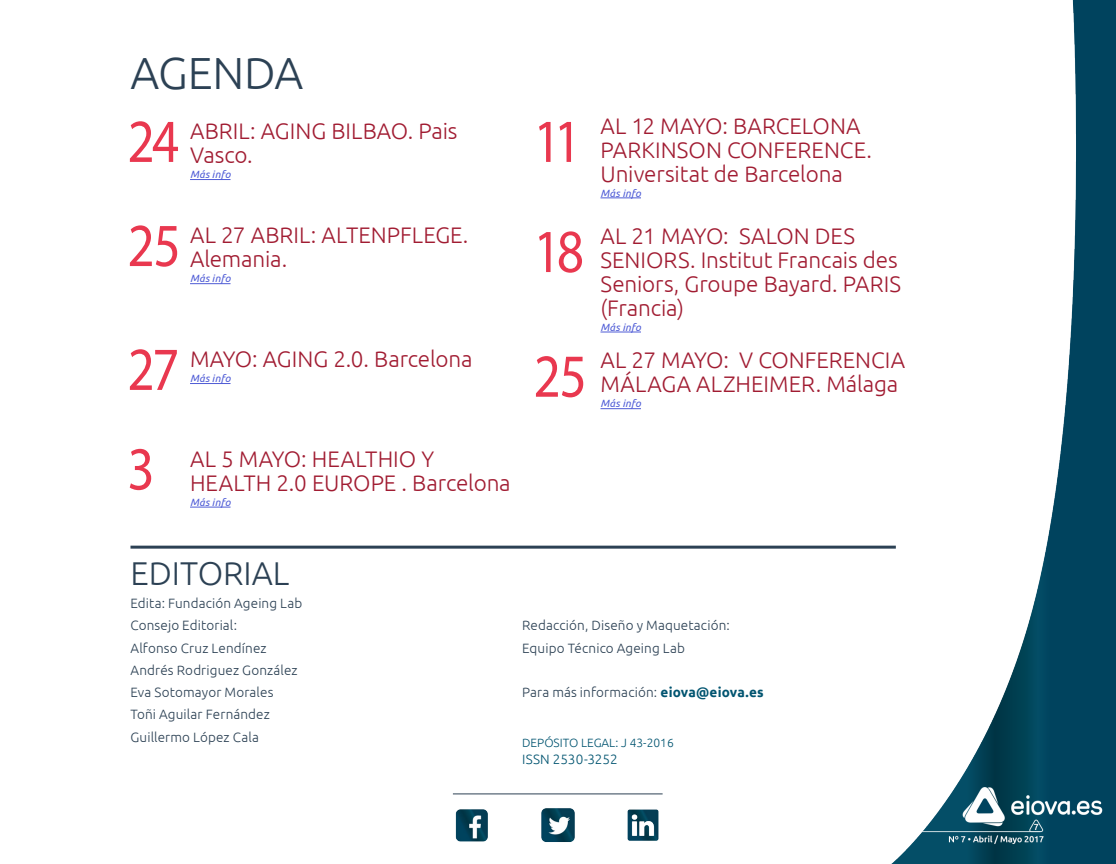
<style>
.page{position:relative;width:1116px;height:864px;background:#fff}
.page>*{position:absolute;margin:0;border:0;box-sizing:border-box;transform-origin:0 0}
.t1{font:61.5px "Myriad Pro";letter-spacing:-.05em;color:#e9384f;scale:.86 1}
.t2{font:300 45px "Ubuntu";letter-spacing:-.01em;color:#2c4154}
.t3{font:300 33px "Ubuntu";color:#2c4154}
.t4{font:300 22.5px/24px "Ubuntu";letter-spacing:-.005em;color:#a11c32}
.Body_Text{font:300 13.5px "Ubuntu";letter-spacing:.01em;color:#2c4154}
.Body_Text-2{font:300 13.5px "Ubuntu";color:#005470}
.t5{font:300 12px "Ubuntu";color:#005470}
.t6{font:italic 10.5px "Ubuntu";letter-spacing:.02em;color:#4f5cd6}
.s1{font-weight:700;color:#005470}
</style>
<div class="page">
<img style="left:891px;top:0;width:225px;height:863px">
<hr style="left:190px;top:179px;width:41px;height:1px;background:#4f5cd6">
<hr style="left:600px;top:197px;width:41px;height:1px;background:#4f5cd6">
<hr style="left:130px;top:546px;width:766px;height:3px;background:#2c4154">
<img style="left:455px;top:809px;width:33px;height:33px">
<img style="left:541px;top:808px;width:34px;height:34px">
<img style="left:627px;top:809px;width:32px;height:32px">
<hr style="left:453px;top:793px;width:210px;height:1px;background:#2c4154">
<hr style="left:600px;top:332px;width:41px;height:1px;background:#4f5cd6">
<hr style="left:190px;top:283px;width:41px;height:1px;background:#4f5cd6">
<hr style="left:190px;top:507px;width:41px;height:1px;background:#4f5cd6">
<hr style="left:600px;top:408px;width:41px;height:1px;background:#4f5cd6">
<hr style="left:190px;top:383px;width:41px;height:1px;background:#4f5cd6">
<p class="t2" style="left:130px;top:46px;width:174px">AGENDA</p>
<p class="t1" style="left:128px;top:103px;width:62px">24</p>
<p class="t4" style="left:190px;top:119px;width:269px">ABRIL: AGING BILBAO. Pais<br>Vasco.</p>
<p class="t6" style="left:190px;top:168px;width:42px">Más info</p>
<p class="t1" style="left:534px;top:103px;width:57px">11</p>
<p class="t1" style="left:128px;top:208px;width:63px">25</p>
<p class="t1" style="left:534px;top:214px;width:60px">18</p>
<p class="t4" style="left:190px;top:223px;width:280px">AL 27 ABRIL: ALTENPFLEGE.<br>Alemania.</p>
<p class="t6" style="left:190px;top:272px;width:42px">Más info</p>
<p class="t1" style="left:128px;top:331px;width:62px">27</p>
<p class="t4" style="left:190px;top:347px;width:284px">MAYO: AGING 2.0. Barcelona</p>
<p class="t6" style="left:190px;top:372px;width:42px">Más info</p>
<p class="t1" style="left:128px;top:431px;width:33px">3</p>
<p class="t4" style="left:190px;top:446px;width:322px">AL 5 MAYO: HEALTHIO Y<br>HEALTH 2.0 EUROPE . Barcelona</p>
<p class="t6" style="left:190px;top:496px;width:42px">Más info</p>
<p class="t1" style="left:534px;top:338px;width:63px">25</p>
<p class="t4" style="left:600px;top:113px;width:273px">AL 12 MAYO: BARCELONA<br>PARKINSON CONFERENCE.<br>Universitat de Barcelona</p>
<p class="t6" style="left:600px;top:186px;width:42px">Más info</p>
<p class="t4" style="left:600px;top:223px;width:302px">AL 21 MAYO: SALON DES<br>SENIORS. Institut Francais des<br>Seniors, Groupe Bayard. PARIS (Francia)</p>
<p class="t6" style="left:600px;top:321px;width:42px">Más info</p>
<p class="t4" style="left:600px;top:348px;width:306px">AL 27 MAYO: V CONFERENCIA<br>MÁLAGA ALZHEIMER. Málaga</p>
<p class="t6" style="left:600px;top:397px;width:42px">Más info</p>
<p class="t3" style="left:130px;top:554px;width:161px">EDITORIAL</p>
<p class="Body_Text" style="left:130px;top:595px;width:173px">Edita: Fundación Ageing Lab</p>
<p class="Body_Text" style="left:130px;top:617px;width:108px">Consejo Editorial:</p>
<p class="Body_Text" style="left:130px;top:640px;width:138px">Alfonso Cruz Lendínez</p>
<p class="Body_Text" style="left:130px;top:662px;width:169px">Andrés Rodriguez González</p>
<p class="Body_Text" style="left:130px;top:684px;width:144px">Eva Sotomayor Morales</p>
<p class="Body_Text" style="left:130px;top:706px;width:141px">Toñi Aguilar Fernández</p>
<p class="Body_Text" style="left:130px;top:729px;width:130px">Guillermo López Cala</p>
<p class="Body_Text" style="left:522px;top:617px;width:209px">Redacción, Diseño y Maquetación:</p>
<p class="Body_Text" style="left:522px;top:640px;width:164px">Equipo Técnico Ageing Lab</p>
<p class="Body_Text" style="left:522px;top:684px;width:243px">Para más información: <span class="s1">eiova@eiova.es</span></p>
<p class="t5" style="left:522px;top:735px;width:153px">DEPÓSITO LEGAL: J 43-2016</p>
<p class="Body_Text-2" style="left:522px;top:751px;width:97px">ISSN 2530-3252</p>
</div>
